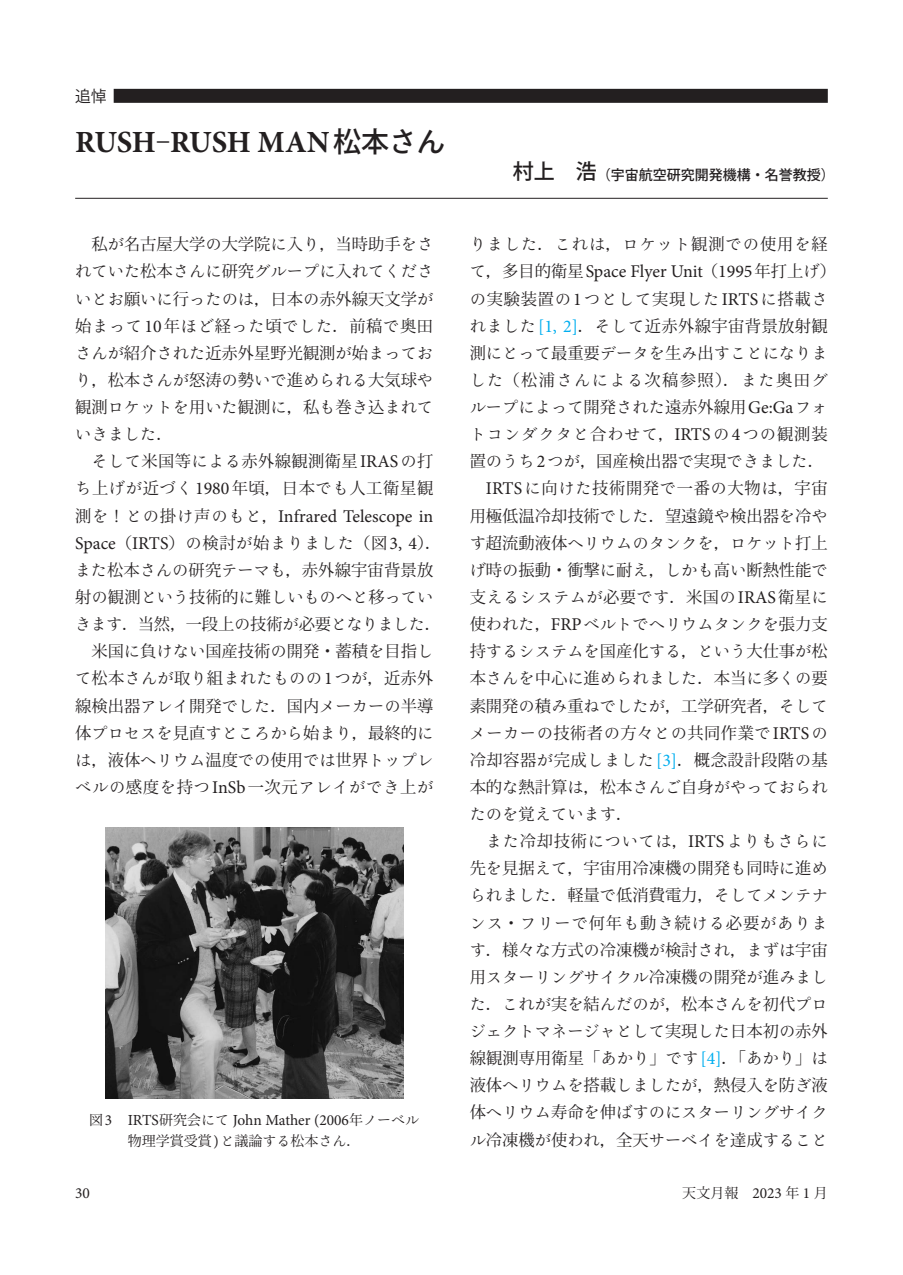
<style>
.page{position:relative;width:903px;height:1275px;background:#fff}
.page>*{position:absolute;margin:0;border:0;box-sizing:border-box;transform-origin:0 0}
.t1{font:700 30.8px "Minion Pro";letter-spacing:-.005em;color:#231f20}
.t2{font:17.85px/27.1px "Minion Pro";color:#231f20}
.t3{font:16.28px/27.1px "Ryo Text Plus N";color:#231f20;text-align:justify}
.t4{font:16.28px/27.1px "Koz Min Pr 6 N";color:#231f20;text-align:center}
.t5{font:16.28px/27.1px "Koz Min Pr 6 N";letter-spacing:.025em;color:#231f20;text-align:right}
.t6{font:16.28px "Koz Min Pr 6 N";letter-spacing:.03em;color:#231f20}
.t7{font:16.28px "Ryo Text Plus N";letter-spacing:.04em;color:#231f20}
.t8{font:16.28px "Ryo Text Plus N";letter-spacing:.055em;color:#231f20}
.t9{font:15.75px "Koz Go Pr 6 N";color:#231f20}
.t10{font:15.4px "Minion Pro";color:#231f20}
.t11{font:14px "Koz Min Pr 6 N";color:#231f20}
.t12{font:500 14px "Koz Go Pr 6 N";color:#231f20}
.s1{font-family:"Koz Min Pr 6 N";font-size:28px}
.s2{font-family:"Koz Go Pr 6 N";font-weight:500;font-size:28px}
.s3{font-family:"Ryo Gothic Plus N";font-weight:500;font-size:28px}
.s4{font-family:"Ryo Text Plus N"}
.s5{font-family:"Koz Min Pr 6 N"}
.s6{font-family:"Minion Pro";font-size:17.85px}
.s7{font-family:"Koz Min Pr 6 N";font-size:16.28px}
.s8{font-family:"Ryo Text Plus N";font-size:16.28px}
.s9{font-family:"Koz Min Pr 6 N";font-size:14px}
.s10{font-family:"Ryo Text Plus N";font-size:14px}
.s11{font-family:"Minion Pro";font-size:15.4px}
.s12{font-size:21px}
.s13{font-family:"Minion Pro";font-size:17.85px;color:#00aeef}
</style>
<div class="page">
<hr style="left:75px;top:198px;width:753px;height:1px;background:#231f20">
<img style="left:105px;top:828px;width:298px;height:270px">
<div style="left:114px;top:89px;width:714px;height:14px;background:#231f20"></div>
<p class="t9" style="left:75px;top:87px;width:33px">追悼</p>
<h1 class="t1" style="left:75px;top:121px;width:371px">RUSH<span class="s1">‒</span>RUSH MAN<span class="s2">松本</span><span class="s3">さん</span></h1>
<p class="t4" style="left:91px;top:231px;width:343px">私<span class="s4">が</span>名古屋大学<span class="s4">の</span>大学院<span class="s4">に</span>入<span class="s4">り</span>，当時助手<span class="s4">をさ</span></p>
<p class="t3" style="left:75px;top:258px;width:360px">れていた<span class="s5">松本</span>さんに<span class="s5">研究</span>グループに<span class="s5">入</span>れてくださいとお<span class="s5">願</span>いに<span class="s5">行</span>ったのは<span class="s5">，日本</span>の<span class="s5">赤外線天文学</span>が<span class="s5">始</span>まって<span class="s6">10</span><span class="s5">年</span>ほど<span class="s5">経</span>った<span class="s5">頃</span>でした<span class="s5">．前稿</span>で<span class="s5">奥田</span>さんが<span class="s5">紹介</span>された<span class="s5">近赤外星野光観測</span>が<span class="s5">始</span>まっており<span class="s5">，松本</span>さんが<span class="s5">怒涛</span>の<span class="s5">勢</span>いで<span class="s5">進</span>められる<span class="s5">大気球</span>や<span class="s5">観測</span>ロケットを<span class="s5">用</span>いた<span class="s5">観測</span>に<span class="s5">，私</span>も<span class="s5">巻</span>き<span class="s5">込</span>まれていきました<span class="s5">．</span></p>
<p class="t5" style="left:75px;top:448px;width:360px"><span class="s4">そして</span>米国等<span class="s4">による</span>赤外線観測衛星<span class="s6">IRAS</span><span class="s4">の</span>打<span class="s4">ち</span>上<span class="s4">げが</span>近<span class="s4">づく</span><span class="s6">1980</span>年頃，日本<span class="s4">でも</span>人工衛星観</p>
<p class="t2" style="left:75px;top:502px;width:368px"><span class="s7">測</span><span class="s8">を</span><span class="s7">！</span><span class="s8">との</span><span class="s7">掛</span><span class="s8">け</span><span class="s7">声</span><span class="s8">のもと</span><span class="s7">，</span>Infrared Telescope in<br>Space<span class="s7">（</span>IRTS<span class="s7">）</span><span class="s8">の</span><span class="s7">検討</span><span class="s8">が</span><span class="s7">始</span><span class="s8">まりました</span><span class="s7">（図</span>3, 4<span class="s7">）．</span></p>
<p class="t4" style="left:75px;top:557px;width:360px"><span class="s4">また</span>松本<span class="s4">さんの</span>研究<span class="s4">テーマも</span>，赤外線宇宙背景放</p>
<p class="t3" style="left:75px;top:584px;width:360px"><span class="s5">射</span>の<span class="s5">観測</span>という<span class="s5">技術的</span>に<span class="s5">難</span>しいものへと<span class="s5">移</span>ってい</p>
<p class="t4" style="left:75px;top:611px;width:368px"><span class="s4">きます</span>．当然，一段上<span class="s4">の</span>技術<span class="s4">が</span>必要<span class="s4">となりました</span>．米国<span class="s4">に</span>負<span class="s4">けない</span>国産技術<span class="s4">の</span>開発・蓄積<span class="s4">を</span>目指<span class="s4">し</span></p>
<p class="t3" style="left:75px;top:665px;width:360px">て<span class="s5">松本</span>さんが<span class="s5">取</span>り<span class="s5">組</span>まれたものの<span class="s6">1</span>つが<span class="s5">，近赤外</span></p>
<p class="t4" style="left:75px;top:692px;width:360px">線検出器<span class="s4">アレイ</span>開発<span class="s4">でした</span>．国内<span class="s4">メーカーの</span>半導</p>
<p class="t3" style="left:75px;top:719px;width:360px"><span class="s5">体</span>プロセスを<span class="s5">見直</span>すところから<span class="s5">始</span>まり<span class="s5">，最終的</span>には<span class="s5">，液体</span>ヘリウム<span class="s5">温度</span>での<span class="s5">使用</span>では<span class="s5">世界</span>トップレベルの<span class="s5">感度</span>を<span class="s5">持</span>つ<span class="s6">InSb</span><span class="s5">一次元</span>アレイができ<span class="s5">上</span>が</p>
<p class="t10" style="left:89px;top:1109px;width:332px"><span class="s9">図</span>3 IRTS<span class="s9">研究会</span><span class="s10">にて</span> John Mather (2006<span class="s9">年</span><span class="s10">ノーベル</span></p>
<p class="t11" style="left:128px;top:1133px;width:234px">物理学賞受賞<span class="s11">)</span><span class="s4">と</span>議論<span class="s4">する</span>松本<span class="s4">さん</span>．</p>
<p class="t12" style="left:513px;top:167px;width:323px"><span class="s12">村上　浩</span>（宇宙航空研究開発機構・名誉教授）</p>
<p class="t8" style="left:470px;top:234px;width:360px">りました<span class="s5">．</span>これは<span class="s5">，</span>ロケット<span class="s5">観測</span>での<span class="s5">使用</span>を<span class="s5">経</span></p>
<p class="t2" style="left:470px;top:258px;width:368px"><span class="s8">て</span><span class="s7">，多目的衛星</span>Space Flyer Unit<span class="s7">（</span>1995<span class="s7">年打上</span><span class="s8">げ</span><span class="s7">）</span></p>
<p class="t3" style="left:470px;top:285px;width:360px">の<span class="s5">実験装置</span>の<span class="s6">1</span>つとして<span class="s5">実現</span>した<span class="s6">IRTS</span>に<span class="s5">搭載</span>さ</p>
<p class="t5" style="left:470px;top:313px;width:360px"><span class="s4">れました</span><span class="s13">[1, 2]</span>．<span class="s4">そして</span>近赤外線宇宙背景放射観</p>
<p class="t3" style="left:470px;top:339px;width:360px"><span class="s5">測</span>にとって<span class="s5">最重要</span>データを<span class="s5">生</span>み<span class="s5">出</span>すことになりま</p>
<p class="t4" style="left:470px;top:367px;width:359px"><span class="s4">した</span>（松浦<span class="s4">さんによる</span>次稿参照）．<span class="s4">また</span>奥田<span class="s4">グ</span></p>
<p class="t3" style="left:470px;top:394px;width:360px">ループによって<span class="s5">開発</span>された<span class="s5">遠赤外線用</span><span class="s6">Ge:Ga</span>フォトコンダクタと<span class="s5">合</span>わせて<span class="s5">，</span><span class="s6">IRTS</span>の<span class="s6">4</span>つの<span class="s5">観測装置</span>のうち<span class="s6">2</span>つが<span class="s5">，国産検出器</span>で<span class="s5">実現</span>できました<span class="s5">．</span></p>
<p class="t4" style="left:470px;top:475px;width:360px;text-align:right"><span class="s6">IRTS</span><span class="s4">に</span>向<span class="s4">けた</span>技術開発<span class="s4">で</span>一番<span class="s4">の</span>大物<span class="s4">は</span>，宇宙用極低温冷却技術<span class="s4">でした</span>．望遠鏡<span class="s4">や</span>検出器<span class="s4">を</span>冷<span class="s4">や</span></p>
<p class="t3" style="left:470px;top:529px;width:360px">す<span class="s5">超流動液体</span>ヘリウムのタンクを<span class="s5">，</span>ロケット<span class="s5">打上</span></p>
<p class="t4" style="left:470px;top:557px;width:360px"><span class="s4">げ</span>時<span class="s4">の</span>振動・衝撃<span class="s4">に</span>耐<span class="s4">え</span>，<span class="s4">しかも</span>高<span class="s4">い</span>断熱性能<span class="s4">で</span></p>
<p class="t3" style="left:470px;top:584px;width:360px"><span class="s5">支</span>えるシステムが<span class="s5">必要</span>です<span class="s5">．米国</span>の<span class="s6">IRAS</span><span class="s5">衛星</span>に<span class="s5">使</span>われた<span class="s5">，</span><span class="s6">FRP</span>ベルトでヘリウムタンクを<span class="s5">張力支持</span>するシステムを<span class="s5">国産化</span>する<span class="s5">，</span>という<span class="s5">大仕事</span>が<span class="s5">松本</span>さんを<span class="s5">中心</span>に<span class="s5">進</span>められました<span class="s5">．本当</span>に<span class="s5">多</span>くの<span class="s5">要</span></p>
<p class="t4" style="left:470px;top:692px;width:360px">素開発<span class="s4">の</span>積<span class="s4">み</span>重<span class="s4">ねでしたが</span>，工学研究者，<span class="s4">そして</span></p>
<p class="t3" style="left:470px;top:719px;width:360px">メーカーの<span class="s5">技術者</span>の<span class="s5">方々</span>との<span class="s5">共同作業</span>で<span class="s6">IRTS</span>の</p>
<p class="t6" style="left:470px;top:751px;width:360px">冷却容器<span class="s4">が</span>完成<span class="s4">しました</span><span class="s13">[3]</span>．概念設計段階<span class="s4">の</span>基</p>
<p class="t3" style="left:470px;top:773px;width:360px"><span class="s5">本的</span>な<span class="s5">熱計算</span>は<span class="s5">，松本</span>さんご<span class="s5">自身</span>がやっておられたのを<span class="s5">覚</span>えています<span class="s5">．</span></p>
<p class="t7" style="left:486px;top:831px;width:343px">また<span class="s5">冷却技術</span>については<span class="s5">，</span><span class="s6">IRTS</span>よりもさらに</p>
<p class="t4" style="left:470px;top:855px;width:360px">先<span class="s4">を</span>見据<span class="s4">えて</span>，宇宙用冷凍機<span class="s4">の</span>開発<span class="s4">も</span>同時<span class="s4">に</span>進<span class="s4">め</span></p>
<p class="t3" style="left:470px;top:882px;width:360px">られました<span class="s5">．軽量</span>で<span class="s5">低消費電力，</span>そしてメンテナンス<span class="s5">・</span>フリーで<span class="s5">何年</span>も<span class="s5">動</span>き<span class="s5">続</span>ける<span class="s5">必要</span>がありま</p>
<p class="t4" style="left:470px;top:936px;width:360px"><span class="s4">す</span>．様々<span class="s4">な</span>方式<span class="s4">の</span>冷凍機<span class="s4">が</span>検討<span class="s4">され</span>，<span class="s4">まずは</span>宇宙</p>
<p class="t3" style="left:470px;top:963px;width:360px"><span class="s5">用</span>スターリングサイクル<span class="s5">冷凍機</span>の<span class="s5">開発</span>が<span class="s5">進</span>みました<span class="s5">．</span>これが<span class="s5">実</span>を<span class="s5">結</span>んだのが<span class="s5">，松本</span>さんを<span class="s5">初代</span>プロジェクトマネージャとして<span class="s5">実現</span>した<span class="s5">日本初</span>の<span class="s5">赤外</span></p>
<p class="t4" style="left:470px;top:1045px;width:360px">線観測専用衛星「<span class="s4">あかり</span>」<span class="s4">です</span><span class="s13">[4]</span>．「<span class="s4">あかり</span>」<span class="s4">は</span></p>
<p class="t3" style="left:470px;top:1072px;width:360px"><span class="s5">液体</span>ヘリウムを<span class="s5">搭載</span>しましたが<span class="s5">，熱侵入</span>を<span class="s5">防</span>ぎ<span class="s5">液体</span>ヘリウム<span class="s5">寿命</span>を<span class="s5">伸</span>ばすのにスターリングサイクル<span class="s5">冷凍機</span>が<span class="s5">使</span>われ<span class="s5">，全天</span>サーベイを<span class="s5">達成</span>すること</p>
<p class="t10" style="left:75px;top:1182px;width:16px">30</p>
<p class="t11" style="left:682px;top:1185px;width:147px">天文月報　<span class="s11">2023</span> 年 <span class="s11">1</span> 月</p>
</div>
